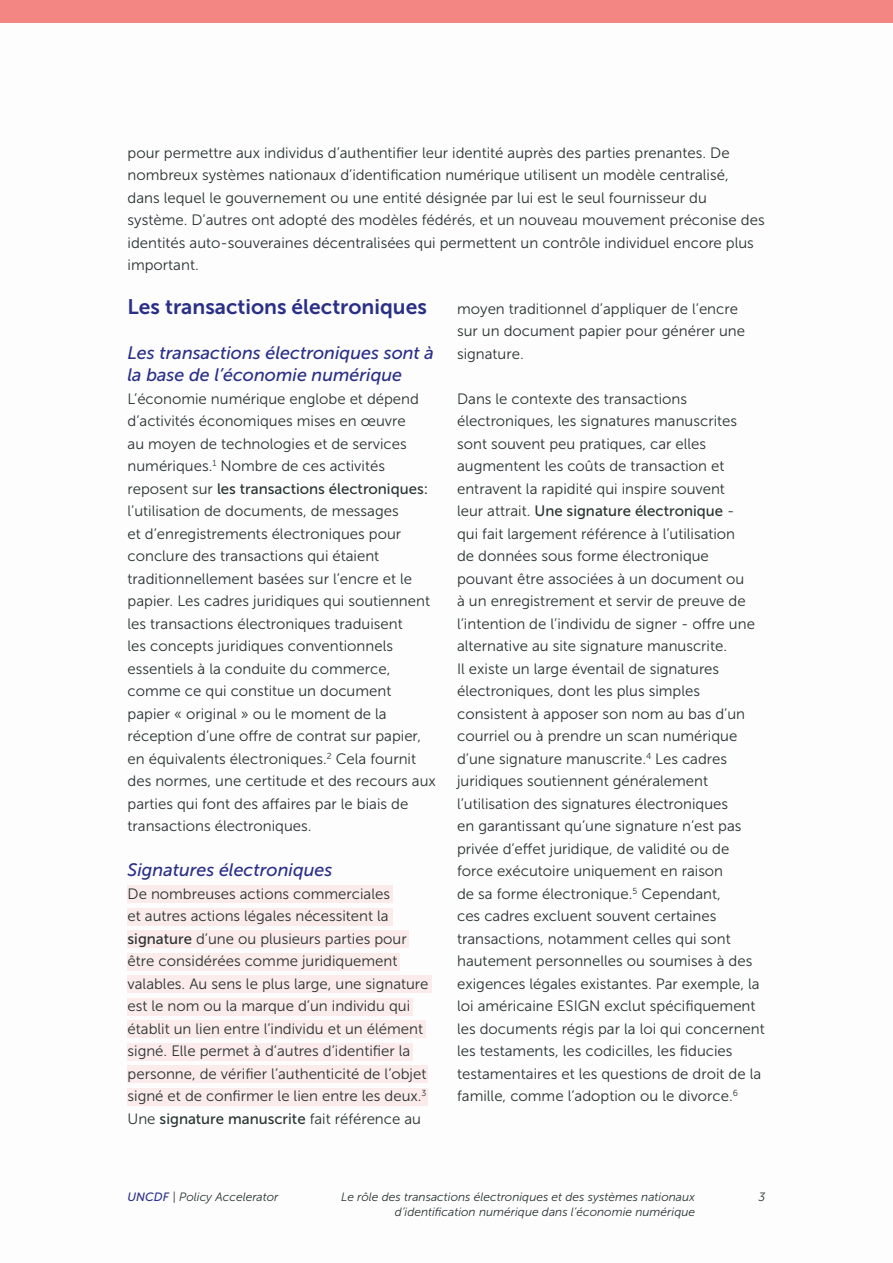
<style>
.page{position:relative;width:893px;height:1263px;background:#fbfbfa}
.page>*{position:absolute;margin:0;border:0;box-sizing:border-box;transform-origin:0 0}
.Body_Text{font:21px "Museo Sans 700";color:#2a2f87}
.Body_Text-2{font:italic 18px/22.5px "Museo Sans 500";color:#2a2f87}
.Body_Text-3{font:15px/22.5px "Museo Sans 300";color:#273231}
.t1{font:italic 12px/14.4px "Museo Sans 300";color:#273231;text-align:right}
.s1{font-family:"Museo Sans 500"}
.s2{font-family:"Museo Sans 500";color:#2a2f87}
</style>
<div class="page">
<div style="left:0;top:0;width:893px;height:22px;background:#f38683"></div>
<div style="left:128px;top:885px;width:265px;height:18px;background:#fbebea"></div>
<div style="left:128px;top:908px;width:265px;height:18px;background:#fbebea"></div>
<div style="left:128px;top:930px;width:281px;height:18px;background:#fbebea"></div>
<div style="left:128px;top:953px;width:272px;height:18px;background:#fbebea"></div>
<div style="left:128px;top:975px;width:304px;height:18px;background:#fbebea"></div>
<div style="left:128px;top:998px;width:285px;height:18px;background:#fbebea"></div>
<div style="left:128px;top:1020px;width:298px;height:18px;background:#fbebea"></div>
<div style="left:128px;top:1043px;width:285px;height:18px;background:#fbebea"></div>
<div style="left:128px;top:1065px;width:300px;height:18px;background:#fbebea"></div>
<div style="left:128px;top:1088px;width:300px;height:18px;background:#fbebea"></div>
<p class="Body_Text-3" style="left:128px;top:141px;width:639px">pour permettre aux individus d’authentifier leur identité auprès des parties prenantes. De nombreux systèmes nationaux d’identification numérique utilisent un modèle centralisé,<br>dans lequel le gouvernement ou une entité désignée par lui est le seul fournisseur du système. D’autres ont adopté des modèles fédérés, et un nouveau mouvement préconise des identités auto-souveraines décentralisées qui permettent un contrôle individuel encore plus important.</p>
<p class="Body_Text" style="left:128px;top:295px;width:301px">Les transactions électroniques</p>
<p class="Body_Text-2" style="left:128px;top:341px;width:308px">Les transactions électroniques sont à la base de l’économie numérique</p>
<p class="Body_Text-3" style="left:128px;top:387px;width:310px">L’économie numérique englobe et dépend d’activités économiques mises en œuvre<br>au moyen de technologies et de services numériques.<sup>1</sup> Nombre de ces activités reposent sur <span class="s1">les transactions électroniques: </span>l’utilisation de documents, de messages<br>et d’enregistrements électroniques pour conclure des transactions qui étaient traditionnellement basées sur l’encre et le papier. Les cadres juridiques qui soutiennent les transactions électroniques traduisent<br>les concepts juridiques conventionnels essentiels à la conduite du commerce, comme ce qui constitue un document papier « original » ou le moment de la réception d’une offre de contrat sur papier, en équivalents électroniques.<sup>2</sup> Cela fournit des normes, une certitude et des recours aux parties qui font des affaires par le biais de transactions électroniques.</p>
<p class="Body_Text-2" style="left:128px;top:859px;width:206px">Signatures électroniques</p>
<p class="Body_Text-3" style="left:128px;top:882px;width:302px">De nombreuses actions commerciales<br>et autres actions légales nécessitent la <span class="s1">signature</span> d’une ou plusieurs parties pour être considérées comme juridiquement valables. Au sens le plus large, une signature est le nom ou la marque d’un individu qui établit un lien entre l’individu et un élément signé. Elle permet à d’autres d’identifier la personne, de vérifier l’authenticité de l’objet signé et de confirmer le lien entre les deux.<sup>3<br></sup>Une <span class="s1">signature manuscrite</span> fait référence au</p>
<p class="Body_Text-3" style="left:457px;top:297px;width:289px">moyen traditionnel d’appliquer de l’encre sur un document papier pour générer une signature.</p>
<p class="Body_Text-3" style="left:457px;top:387px;width:309px">Dans le contexte des transactions électroniques, les signatures manuscrites sont souvent peu pratiques, car elles augmentent les coûts de transaction et entravent la rapidité qui inspire souvent<br>leur attrait. <span class="s1">Une signature électronique</span> -<br>qui fait largement référence à l’utilisation<br>de données sous forme électronique pouvant être associées à un document ou<br>à un enregistrement et servir de preuve de l’intention de l’individu de signer - offre une alternative au site signature manuscrite.<br>Il existe un large éventail de signatures électroniques, dont les plus simples consistent à apposer son nom au bas d’un courriel ou à prendre un scan numérique d’une signature manuscrite.<sup>4</sup> Les cadres juridiques soutiennent généralement l’utilisation des signatures électroniques<br>en garantissant qu’une signature n’est pas privée d’effet juridique, de validité ou de force exécutoire uniquement en raison<br>de sa forme électronique.<sup>5</sup> Cependant,<br>ces cadres excluent souvent certaines transactions, notamment celles qui sont hautement personnelles ou soumises à des exigences légales existantes. Par exemple, la loi américaine ESIGN exclut spécifiquement les documents régis par la loi qui concernent les testaments, les codicilles, les fiducies testamentaires et les questions de droit de la famille, comme l’adoption ou le divorce.<sup>6</sup></p>
<p class="t1" style="left:128px;top:1190px;width:152px"><span class="s2">UNCDF</span> | Policy Accelerator</p>
<p class="t1" style="left:759px;top:1190px;width:8px">3</p>
<p class="t1" style="left:341px;top:1190px;width:355px">Le rôle des transactions électroniques et des systèmes nationaux d’identification numérique dans l’économie numérique</p>
</div>
